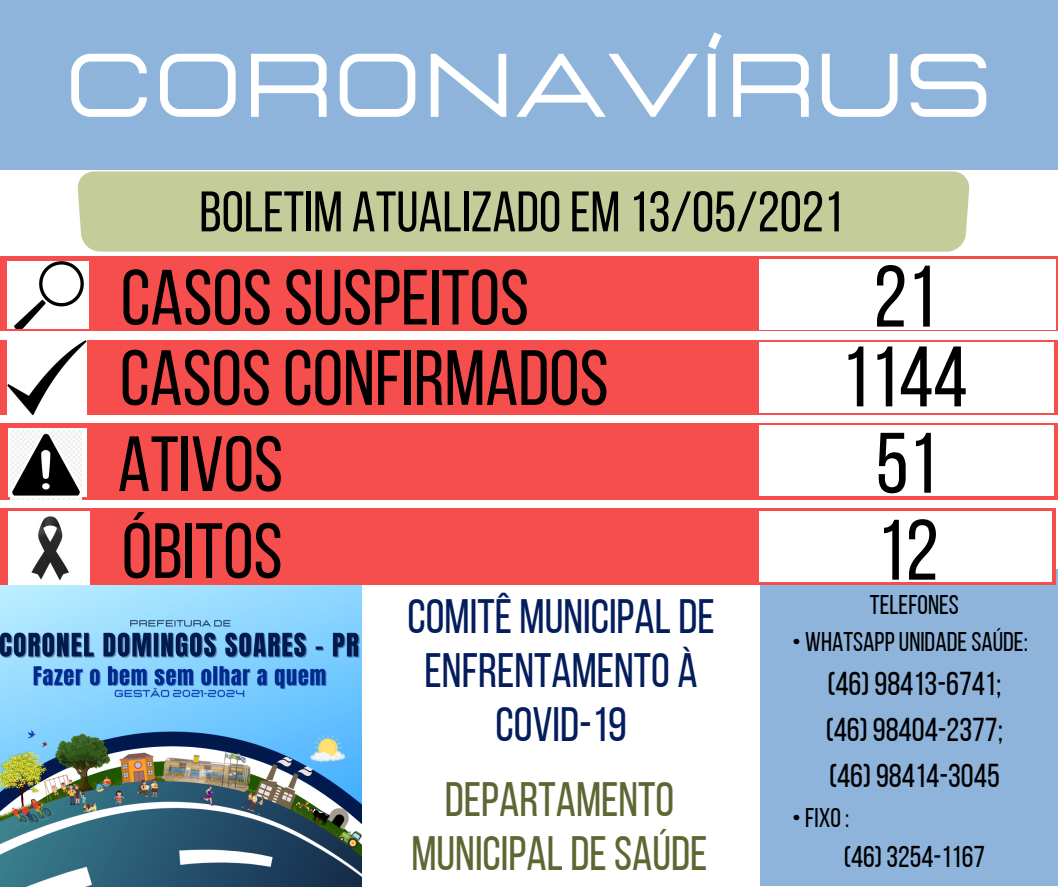
<style>
.page{position:relative;width:1058px;height:887px;background:#fff}
.page>*{position:absolute;margin:0;border:0;box-sizing:border-box;transform-origin:0 0}
.t1{font:90px "Lastica";color:#fff}
.t2{font:87px "Bebas Neue";color:#000}
.t3{font:85.5px "Bebas Neue";color:#000}
.t4{font:78px "Bebas Neue";color:#000}
.t5{font:57px "Bebas Neue";color:#000}
.t6{font:48.15px/54.2px "Bebas Neue";color:#041d5c;text-align:center}
.t7{font:48.15px/54.2px "Bebas Neue";color:#5e6734;text-align:center}
.t8{font:33px "Bebas Neue";color:#000}
.t9{font:30px "Bebas Neue";color:#000}
.t10{font:27px "Bebas Neue";color:#000}
</style>
<div class="page">
<div style="left:0;top:0;width:1058px;height:170px;background:#8eb4db"></div>
<div style="left:77px;top:171px;width:892px;height:81px;background:#c4cd9a"></div>
<div style="left:0;top:256px;width:1057px;height:75px;background:#f64d4d"></div>
<div style="left:7px;top:261px;width:81px;height:68px;background:#fff"></div>
<img style="left:14px;top:261px;width:70px;height:67px">
<div style="left:759px;top:259px;width:296px;height:70px;background:#fff"></div>
<div style="left:0;top:423px;width:1058px;height:76px;background:#f64d4d"></div>
<div style="left:759px;top:569px;width:299px;height:317px;background:#8eb4db"></div>
<div style="left:0;top:340px;width:1057px;height:74px;background:#f64d4d"></div>
<div style="left:759px;top:342px;width:295px;height:70px;background:#fff"></div>
<img style="left:7px;top:341px;width:79px;height:73px">
<div style="left:0;top:508px;width:1055px;height:77px;background:#f64d4d"></div>
<img style="left:9px;top:511px;width:81px;height:74px">
<div style="left:8px;top:427px;width:79px;height:69px;background:#fff"></div>
<div style="left:759px;top:511px;width:293px;height:71px;background:#fff"></div>
<div style="left:759px;top:425px;width:295px;height:70px;background:#fff"></div>
<img style="left:10px;top:431px;width:71px;height:68px">
<img style="left:0;top:585px;width:361px;height:301px">
<p class="t1" style="left:65px;top:41px;width:929px">CORONAVÍRUS</p>
<p class="t5" style="left:199px;top:189px;width:645px">BOLETIM ATUALIZADOEM 13/05/2021</p>
<p class="t4" style="left:121px;top:266px;width:409px">CASOSSUSPEITOS</p>
<p class="t2" style="left:873px;top:261px;width:65px">21</p>
<p class="t3" style="left:841px;top:342px;width:128px">1144</p>
<p class="t4" style="left:120px;top:346px;width:490px">CASOSCONFIRMADOS</p>
<p class="t4" style="left:118px;top:432px;width:167px">ATIVOS</p>
<p class="t3" style="left:875px;top:428px;width:63px">51</p>
<p class="t4" style="left:122px;top:519px;width:162px">ÓBITOS</p>
<p class="t3" style="left:876px;top:515px;width:63px">12</p>
<p class="t6" style="left:407px;top:593px;width:309px">COMITÊ MUNICIPALDE<br>ENFRENTAMENTO À<br>COVID-19</p>
<p class="t7" style="left:411px;top:776px;width:298px">DEPARTAMENTO<br>MUNICIPALDESAÚDE</p>
<p class="t10" style="left:870px;top:593px;width:90px">TELEFONES</p>
<p class="t10" style="left:792px;top:630px;width:237px">• WHATSAPPUNIDADESAÚDE:</p>
<p class="t8" style="left:827px;top:670px;width:175px">(46)98413-6741;</p>
<p class="t8" style="left:825px;top:716px;width:179px">(46)98404-2377;</p>
<p class="t8" style="left:829px;top:762px;width:172px">(46)98414-3045</p>
<p class="t10" style="left:792px;top:806px;width:59px">•FIXO:</p>
<p class="t9" style="left:843px;top:844px;width:143px">(46)3254-1167</p>
</div>
